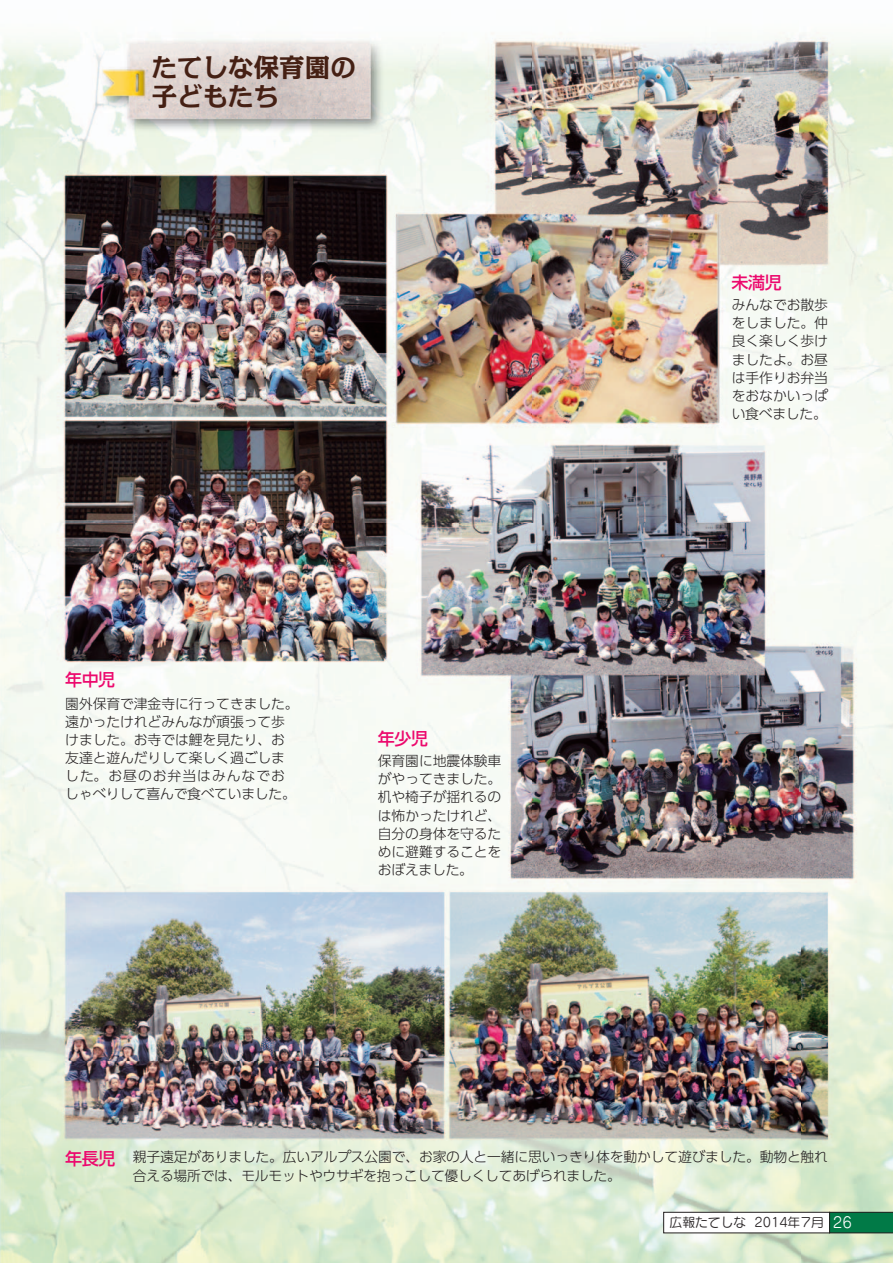
<style>
.page{position:relative;width:893px;height:1263px;background:#fff}
.page>*{position:absolute;margin:0;border:0;box-sizing:border-box;transform-origin:0 0}
.t1{font:25.5px/28.7px "Kakumin Pro Bold 90 pv RKSJ H";color:#452014}
.t2{font:16.95px "UD Shin Go Pro Medium 90 pv RKSJ H";letter-spacing:-.025em;color:#ec096d}
.t3{font:13.8px/18px "UD Shin Go Pro Light 90 pv RKSJ H";letter-spacing:-.01em;color:#231f20;text-align:justify}
.t4{font:12.75px "Seurat Pro M 90 pv RKSJ H";color:#231f20}
.s1{font-size:14.85px;color:#fff}
</style>
<div class="page">
<img style="left:0;top:33px;width:892px;height:1230px">
<div style="left:663px;top:1212px;width:166px;height:21px;background:#fff"></div>
<div style="left:663px;top:1212px;width:166px;height:21px;border:1px solid #231f20"></div>
<svg style="left:829px;top:1212px;width:63px;height:21px"></svg>
<h1 class="t1" style="left:152px;top:57px;width:206px">たてしな保育園の子どもたち</h1>
<p class="t2" style="left:65px;top:673px;width:52px">年中児</p>
<p class="t3" style="left:65px;top:697px;width:235px;text-align:left">園外保育で津金寺に行ってきました。遠かったけれどみんなが頑張って歩けました。お寺では鯉を見たり、お友達と遊んだりして楽しく過ごしました。お昼のお弁当はみんなでおしゃべりして喜んで食べていました。</p>
<p class="t2" style="left:378px;top:732px;width:52px">年少児</p>
<p class="t3" style="left:378px;top:754px;width:125px">保育園に地震体験車がやってきました。机や椅子が揺れるのは怖かったけれど、自分の身体を守るために避難することをおぼえました。</p>
<p class="t2" style="left:731px;top:276px;width:52px">未満児</p>
<p class="t3" style="left:731px;top:298px;width:98px">みんなでお散歩をしました。仲良く楽しく歩けましたよ。お昼は手作りお弁当をおなかいっぱい食べました。</p>
<p class="t2" style="left:65px;top:1153px;width:52px">年長児</p>
<p class="t3" style="left:133px;top:1150px;width:696px">親子遠足がありました。広いアルプス公園で、お家の人と一緒に思いっきり体を動かして遊びました。動物と触れ合える場所では、モルモットやウサギを抱っこして優しくしてあげられました。</p>
<p class="t4" style="left:669px;top:1218px;width:184px">広報たてしな 2014年７月 <span class="s1">26</span></p>
</div>
